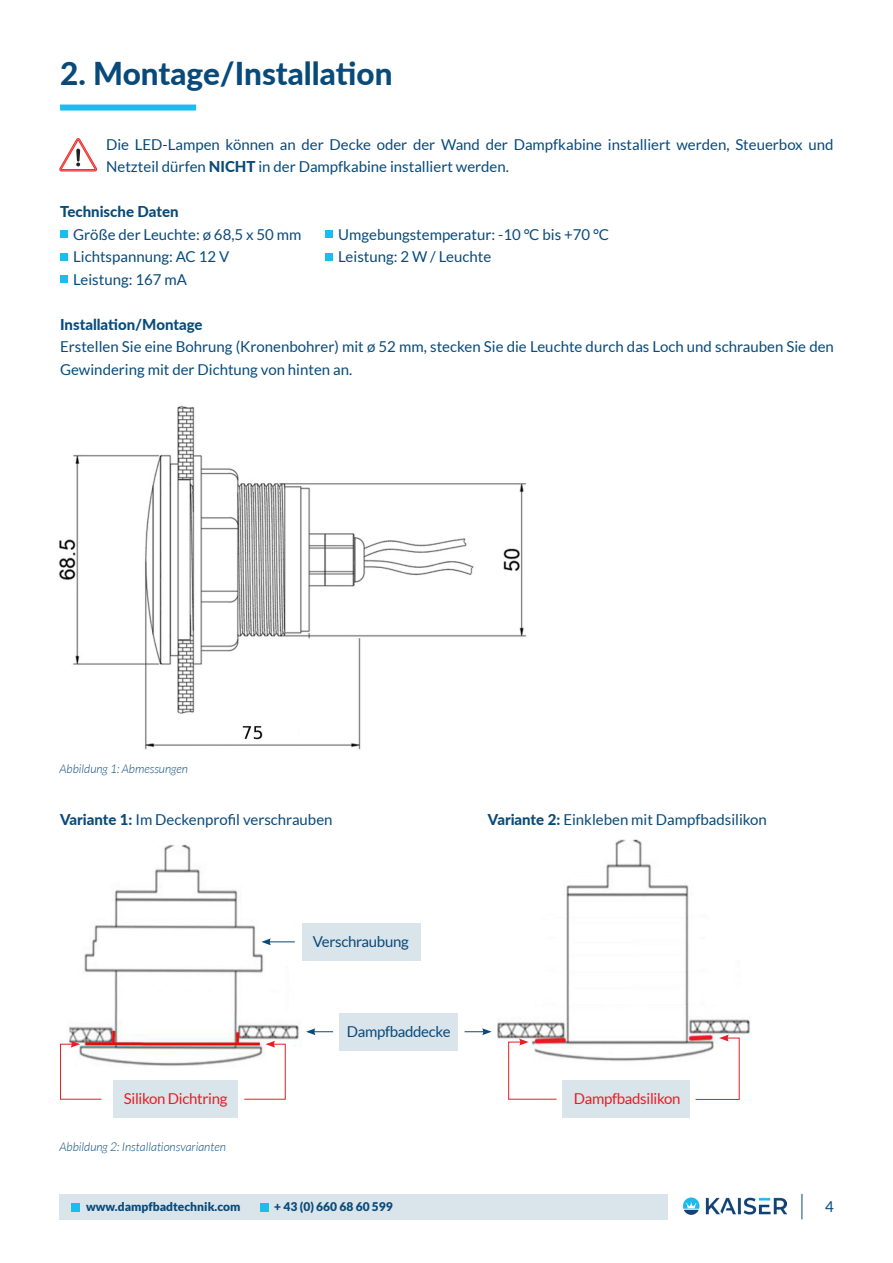
<style>
.page{position:relative;width:893px;height:1263px;background:#fff}
.page>*{position:absolute;margin:0;border:0;box-sizing:border-box;transform-origin:0 0}
.t1{font:800 31.5px "Lato";color:#084a7a}
.t2{font:15px/22.5px "Lato";color:#084a7a}
.t3{font:800 15px "Lato";color:#084a7a}
.t4{font:15px "Lato";letter-spacing:-.02em;color:#e61e25}
.t5{font:15px "Lato";letter-spacing:-.02em;color:#084a7a}
.t6{font:italic 300 12px "Lato";color:#084a7a}
.t7{font:900 12px "Lato";color:#084a7a}
.s1{font-weight:800}
</style>
<div class="page">
<div style="left:60px;top:1194px;width:654px;height:25px;background:#dae4eb"></div>
<div style="left:668px;top:1183px;width:132px;height:45px;background:#fff"></div>
<img style="left:684px;top:1197px;width:103px;height:17px">
<div style="left:71px;top:1204px;width:8px;height:8px;background:#1abeee"></div>
<div style="left:260px;top:1204px;width:9px;height:8px;background:#1abeee"></div>
<svg style="left:801px;top:1194px;width:1px;height:25px"></svg>
<div style="left:60px;top:231px;width:7px;height:7px;background:#1abeee"></div>
<div style="left:60px;top:253px;width:7px;height:8px;background:#1abeee"></div>
<div style="left:60px;top:276px;width:7px;height:7px;background:#1abeee"></div>
<div style="left:325px;top:231px;width:7px;height:7px;background:#1abeee"></div>
<div style="left:325px;top:253px;width:7px;height:8px;background:#1abeee"></div>
<div style="left:60px;top:105px;width:136px;height:6px;background:#1abeee"></div>
<svg style="left:59px;top:138px;width:38px;height:34px"></svg>
<img style="left:59px;top:405px;width:468px;height:345px">
<img style="left:69px;top:844px;width:230px;height:222px">
<img style="left:497px;top:839px;width:253px;height:222px">
<svg style="left:261px;top:938px;width:34px;height:7px"></svg>
<svg style="left:244px;top:1041px;width:42px;height:59px"></svg>
<svg style="left:60px;top:1041px;width:42px;height:59px"></svg>
<svg style="left:508px;top:1038px;width:49px;height:62px"></svg>
<svg style="left:695px;top:1034px;width:45px;height:66px"></svg>
<svg style="left:306px;top:1028px;width:27px;height:7px"></svg>
<svg style="left:465px;top:1028px;width:27px;height:7px"></svg>
<div style="left:302px;top:923px;width:118px;height:38px;background:#dae4eb"></div>
<div style="left:113px;top:1080px;width:124px;height:38px;background:#dae4eb"></div>
<div style="left:563px;top:1080px;width:127px;height:38px;background:#dae4eb"></div>
<div style="left:339px;top:1013px;width:119px;height:38px;background:#dae4eb"></div>
<p class="t1" style="left:60px;top:50px;width:334px">2. Montage/Installation</p>
<p class="t2" style="left:106px;top:133px;width:729px">Die LED-Lampen können an der Decke oder der Wand der Dampfkabine installiert werden, Steuerbox und<br>Netzteil dürfen <span class="s1">NICHT</span> in der Dampfkabine installiert werden.</p>
<p class="t3" style="left:60px;top:200px;width:120px">Technische Daten</p>
<p class="t2" style="left:73px;top:223px;width:230px">Größe der Leuchte: ø 68,5 x 50 mm</p>
<p class="t2" style="left:73px;top:245px;width:158px">Lichtspannung: AC 12 V</p>
<p class="t2" style="left:73px;top:268px;width:115px">Leistung: 167 mA</p>
<p class="t2" style="left:338px;top:223px;width:272px">Umgebungstemperatur: -10 °C bis +70 °C</p>
<p class="t2" style="left:338px;top:245px;width:154px">Leistung: 2 W / Leuchte</p>
<p class="t3" style="left:60px;top:313px;width:144px">Installation/Montage</p>
<p class="t2" style="left:60px;top:335px;width:775px">Erstellen Sie eine Bohrung (Kronenbohrer) mit ø 52 mm, stecken Sie die Leuchte durch das Loch und schrauben Sie den<br>Gewindering mit der Dichtung von hinten an.</p>
<p class="t6" style="left:60px;top:762px;width:130px">Abbildung 1: Abmessungen</p>
<p class="t2" style="left:60px;top:808px;width:274px"><span class="s1">Variante 1:</span> Im Deckenprofil verschrauben</p>
<p class="t2" style="left:488px;top:808px;width:281px"><span class="s1">Variante 2:</span> Einkleben mit Dampfbadsilikon</p>
<p class="t5" style="left:313px;top:933px;width:97px">Verschraubung</p>
<p class="t5" style="left:347px;top:1023px;width:105px">Dampfbaddecke</p>
<p class="t4" style="left:124px;top:1090px;width:105px">Silikon Dichtring</p>
<p class="t4" style="left:574px;top:1090px;width:108px">Dampfbadsilikon</p>
<p class="t6" style="left:60px;top:1140px;width:168px">Abbildung 2: Installationsvarianten</p>
<p class="t7" style="left:86px;top:1200px;width:156px">www.dampfbadtechnik.com</p>
<p class="t7" style="left:274px;top:1200px;width:120px">+ 43 (0) 660 68 60 599</p>
<p class="t2" style="left:825px;top:1195px;width:10px">4</p>
</div>
